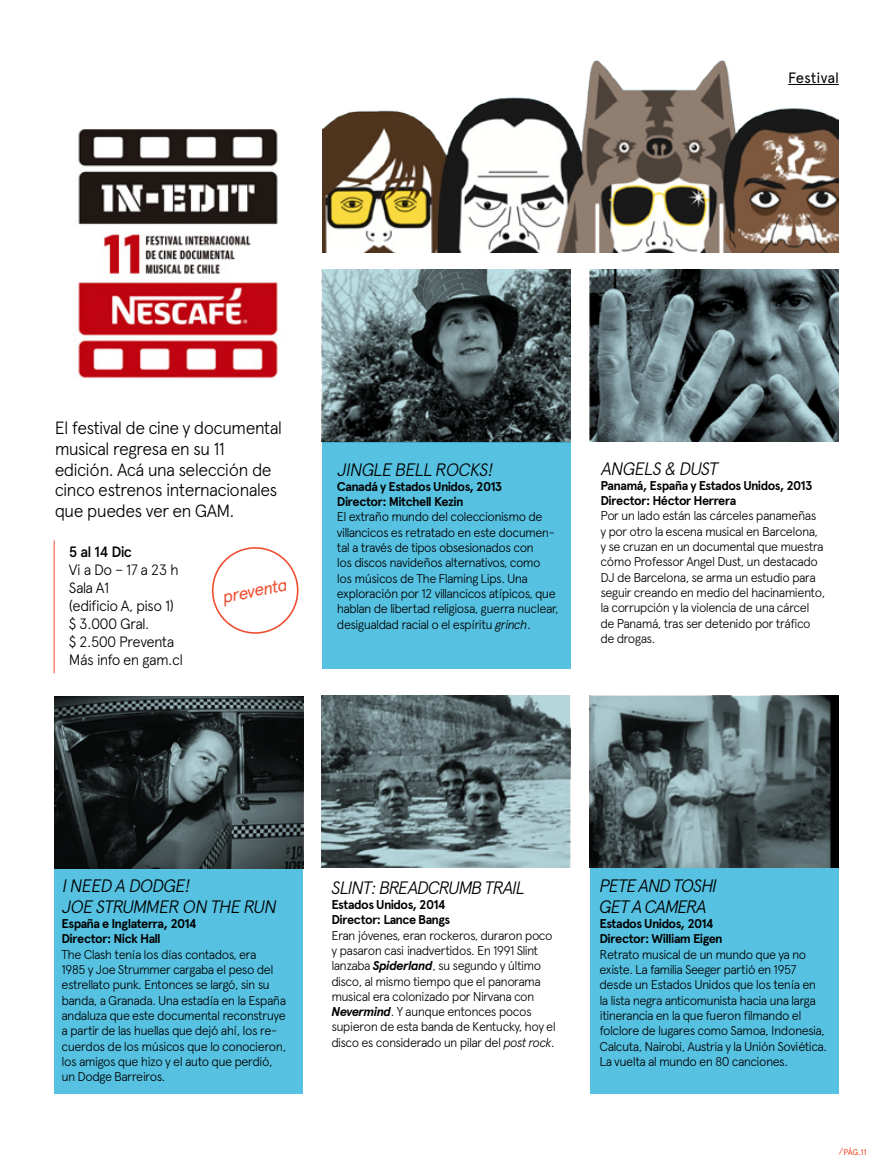
<style>
.page{position:relative;width:893px;height:1170px;background:#fff}
.page>*{position:absolute;margin:0;border:0;box-sizing:border-box;transform-origin:0 0}
.t1{font:italic 300 18px/21px "Apercu";letter-spacing:.04em;color:#000}
.t2{font:italic 300 18px/21px "Apercu";letter-spacing:-.065em;color:#000}
.t3{font:300 17.7px/20.7px "Apercu";letter-spacing:-.045em;color:#000}
.t4{font:italic 17.25px "Apercu";color:#f04e30}
.t5{font:300 15px/18px "Apercu";letter-spacing:-.05em;color:#000}
.t6{font:15px "Apercu";letter-spacing:-.005em;color:#000}
.t7{font:500 15px "Apercu";letter-spacing:-.05em;color:#000}
.t8{font:300 12.75px/15.3px "Apercu";letter-spacing:-.045em;color:#000}
.t9{font:700 12.75px/15.3px "Apercu";letter-spacing:-.045em;color:#000}
.t10{font:8.25px "Apercu";color:#ef4625}
.s1{font-style:italic}
.s2{font-weight:700;font-style:italic}
</style>
<div class="page">
<hr style="left:788px;top:84px;width:51px;height:1px;background:#000">
<div style="left:590px;top:867px;width:249px;height:226px;background:#56c1e1"></div>
<div style="left:54px;top:867px;width:249px;height:226px;background:#56c1e1"></div>
<img style="left:78px;top:130px;width:203px;height:248px">
<hr style="left:54px;top:540px;width:1px;height:133px;background:#f04e30">
<div style="left:212px;top:547px;width:86px;height:86px;border:2px solid #f04e30;border-radius:50%"></div>
<div style="left:322px;top:436px;width:249px;height:233px;background:#56c1e1"></div>
<svg style="left:322px;top:269px;width:249px;height:174px;background:#4c5b5d"></svg>
<svg style="left:590px;top:269px;width:249px;height:173px;background:#596b6f"></svg>
<svg style="left:590px;top:695px;width:249px;height:172px;background:#59696c"></svg>
<svg style="left:322px;top:695px;width:248px;height:172px;background:#677b7e"></svg>
<svg style="left:54px;top:696px;width:249px;height:172px;background:#2d3537"></svg>
<img style="left:322px;top:60px;width:516px;height:192px">
<p class="t6" style="left:788px;top:69px;width:52px">Festival</p>
<h2 class="t3" style="left:55px;top:417px;width:229px">El festival de cine y documental musical regresa en su 11 edición. Acá una selección de cinco estrenos internacionales que puedes ver en GAM.</h2>
<p class="t7" style="left:69px;top:542px;width:65px">5 al 14 Dic</p>
<p class="t5" style="left:69px;top:560px;width:116px">Vi a Do – 17 a 23 h<br>Sala A1<br>(edificio A, piso 1) $ 3.000 Gral.<br>$ 2.500 Preventa<br>Más info en gam.cl</p>
<h3 class="t4" style="left:221px;top:586px;width:67px;rotate:-11deg">preventa</h3>
<h1 class="t1" style="left:337px;top:458px;width:161px">JINGLE BELL ROCKS!</h1>
<p class="t9" style="left:337px;top:479px;width:167px">Canadá y Estados Unidos, 2013<br>Director: Mitchell Kezin</p>
<p class="t8" style="left:337px;top:509px;width:223px">El extraño mundo del coleccionismo de villancicos es retratado en este documen&shy;tal a través de tipos obsesionados con<br>los discos navideños alternativos, como los músicos de The Flaming Lips. Una exploración por 12 villancicos atípicos, que hablan de libertad religiosa, guerra nuclear, desigualdad racial o el espíritu <span class="s1">GRINCH</span>.</p>
<h1 class="t1" style="left:600px;top:457px;width:122px">ANG ELS&amp; DUST</h1>
<p class="t9" style="left:600px;top:477px;width:214px">Panamá, España y Estados Unidos, 2013<br>Director: Héctor H errera</p>
<p class="t8" style="left:600px;top:508px;width:226px">Por un lado están las cárceles panameñas y por otro la escena musical en Barcelona, y se cruzan en un documental que muestra cómo Professor Angel Dust, un destacado DJ de Barcelona, se arma un estudio para seguir creando en medio del hacinamiento, la corrupción y la violencia de una cárcel de Panamá, tras ser detenido por tráfico de drogas.</p>
<h1 class="t1" style="left:62px;top:874px;width:220px">I NEED A DODGE!<br>JOE STRUMM ER ON TH E RUN</h1>
<p class="t9" style="left:62px;top:916px;width:137px">España e Inglaterra, 2014<br>Director: N ick Hall</p>
<p class="t8" style="left:62px;top:946px;width:226px">The Clash tenía los días contados, era<br>1985 y Joe Strummer cargaba el peso del estrellato punk. Entonces se largó, sin su banda, a Granada. Una estadía en la España andaluza que este documental reconstruye a partir de las huellas que dejó ahí, los re&shy;cuerdos de los músicos que lo conocieron, los amigos que hizo y el auto que perdió, un Dodge Barreiros.</p>
<h1 class="t2" style="left:331px;top:876px;width:195px">SLINT: BREADCRUMB TRAIL</h1>
<p class="t9" style="left:331px;top:896px;width:120px">Estados Unidos, 2014<br>Director: Lance Bangs</p>
<p class="t8" style="left:331px;top:927px;width:226px">Eran jóvenes, eran rockeros, duraron poco y pasaron casi inadvertidos. En 1991 Slint lanzaba <span class="s2">Spiderland</span>, su segundo y último disco, al mismo tiempo que el panorama musical era colonizado por Nirvana con <span class="s2">Nevermind</span>. Y aunque entonces pocos supieron de esta banda de Kentucky, hoy el disco es considerado un pilar del <span class="s1">POST ROCK</span>.</p>
<h1 class="t2" style="left:599px;top:874px;width:119px">PETE AND TOSHI<br>G ET A CAMERA</h1>
<p class="t9" style="left:599px;top:916px;width:125px">Estados Unidos, 2014<br>Director: William Eigen</p>
<p class="t8" style="left:599px;top:946px;width:229px">Retrato musical de un mundo que ya no existe. La familia Seeger partió en 1957 desde un Estados Unidos que los tenía en la lista negra anticomunista hacia una larga itinerancia en la que fueron filmando el folclore de lugares como Samoa, I ndonesia, Calcuta, N airobi, Austria y la U nión Soviética.<br>La vuelta al mundo en 80 canciones.</p>
<p class="t10" style="left:839px;top:1146px;width:29px">/PÁG.11</p>
</div>
